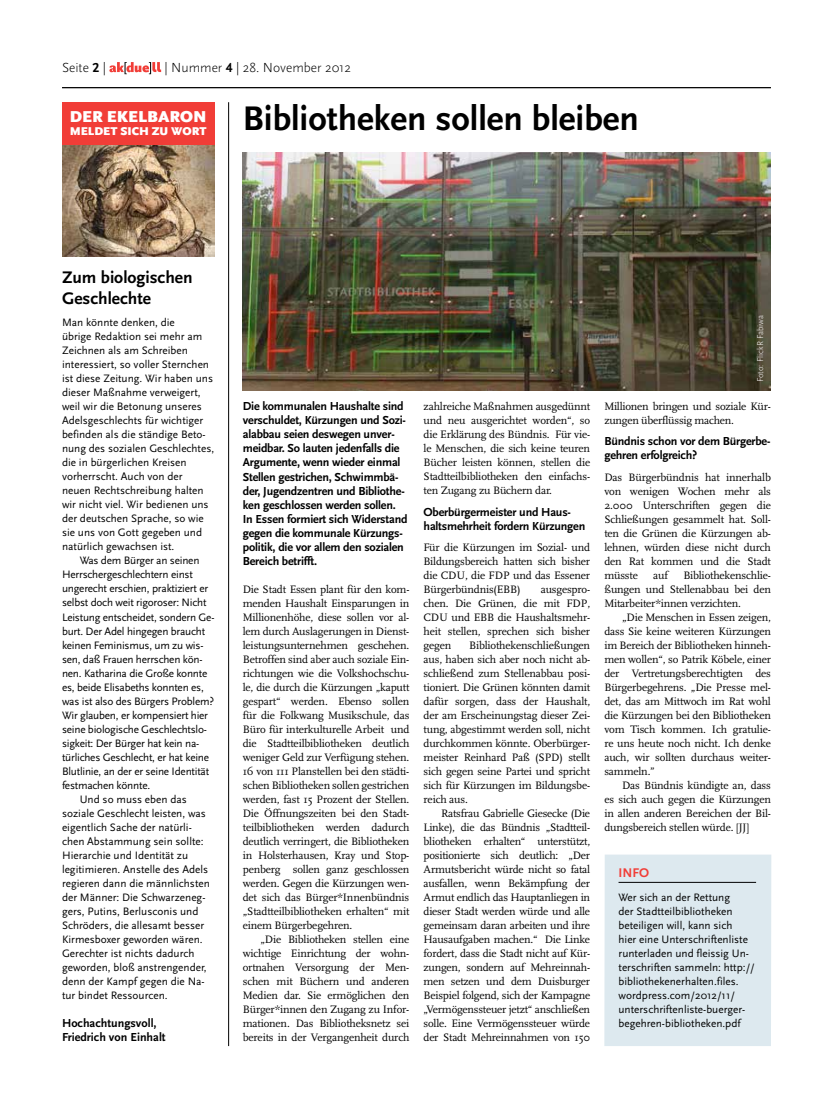
<style>
.page{position:relative;width:833px;height:1117px;background:#fff}
.page>*{position:absolute;margin:0;border:0;box-sizing:border-box;transform-origin:0 0}
.t1{font:700 35.62px "Scala Sans";color:#000}
.t2{font:700 17.5px/21px "Scala Sans";color:#000}
.t3{font:900 16.5px "Scala Sans";color:#fff}
.t4{font:300 13.75px "Scala Sans";color:#000}
.t5{font:700 13.12px "Scala Sans Caps";color:#f13d37}
.t6{font:700 12.12px/14px "Scala Sans";letter-spacing:-.015em;color:#000}
.t7{font:900 11.75px "Scala Sans";color:#fff}
.t8{font:11.25px/14px "Scala";letter-spacing:-.015em;color:#000;text-align:justify}
.t9{font:11.25px/14px "Scala Sans";color:#000}
.t10{font:11.25px "Scala Sans";letter-spacing:-.02em;color:#000}
.t11{font:300 8.75px "Scala Sans";color:#fff}
.s1{font-family:"Scala Sans Caps";font-weight:700}
</style>
<div class="page">
<svg style="left:109px;top:62px;width:52px;height:12px"></svg>
<hr style="left:62px;top:87px;width:709px;height:1px;background:#000">
<hr style="left:228px;top:102px;width:1px;height:943px;background:#000">
<img style="left:62px;top:144px;width:152px;height:112px">
<div style="left:62px;top:102px;width:152px;height:42px;background:#f13d37"></div>
<img style="left:243px;top:152px;width:528px;height:239px">
<div style="left:604px;top:854px;width:167px;height:191px;background:#dde9ef"></div>
<hr style="left:618px;top:881px;width:138px;height:1px;background:#000">
<p class="t4" style="left:62px;top:60px;width:45px">Seite <span class="s1">2</span> |</p>
<p class="t4" style="left:165px;top:60px;width:188px">| Nummer <span class="s1">4</span> | 28. November 2012</p>
<h1 class="t1" style="left:243px;top:99px;width:398px">Bibliotheken sollen bleiben</h1>
<h3 class="t3" style="left:70px;top:108px;width:138px">DER EKELBARON</h3>
<p class="t7" style="left:70px;top:125px;width:138px">MELDET SICH ZU WORT</p>
<h2 class="t2" style="left:62px;top:267px;width:132px">Zum biologischen<br>Geschlechte</h2>
<p class="t9" style="left:62px;top:316px;width:154px">Man könnte denken, die<br>übrige Redaktion sei mehr am<br>Zeichnen als am Schreiben interessiert, so voller Sternchen ist diese Zeitung. Wir haben uns dieser Maßnahme verweigert, weil wir die Betonung unseres<br>Adelsgeschlechts für wichtiger befinden als die ständige Beto&shy;nung des sozialen Geschlechtes, die in bürgerlichen Kreisen vorherrscht. Auch von der neuen Rechtschreibung halten wir nicht viel. Wir bedienen uns der deutschen Sprache, so wie sie uns von Gott gegeben und natürlich gewachsen ist.</p>
<p class="t10" style="left:80px;top:554px;width:121px">Was dem Bürger an seinen</p>
<p class="t10" style="left:62px;top:568px;width:132px">Herrschergeschlechtern einst</p>
<p class="t10" style="left:62px;top:582px;width:148px">ungerecht erschien, praktiziert er</p>
<p class="t10" style="left:62px;top:596px;width:146px">selbst doch weit rigoroser: Nicht</p>
<p class="t10" style="left:62px;top:610px;width:154px">Leistung entscheidet, sondern Ge-</p>
<p class="t10" style="left:62px;top:624px;width:145px">burt. Der Adel hingegen braucht</p>
<p class="t10" style="left:62px;top:638px;width:143px">keinen Feminismus, um zu wis-</p>
<p class="t10" style="left:62px;top:652px;width:142px">sen, daß Frauen herrschen kön-</p>
<p class="t10" style="left:62px;top:666px;width:147px">nen. Katharina die Große konnte</p>
<p class="t10" style="left:62px;top:680px;width:143px">es, beide Elisabeths konnten es,</p>
<p class="t10" style="left:62px;top:694px;width:153px">was ist also des Bürgers Problem?</p>
<p class="t10" style="left:62px;top:708px;width:148px">Wir glauben, er kompensiert hier</p>
<p class="t10" style="left:62px;top:722px;width:146px">seine biologische Geschlechtslo-</p>
<p class="t10" style="left:62px;top:736px;width:139px">sigkeit: Der Bürger hat kein na-</p>
<p class="t10" style="left:62px;top:750px;width:149px">türliches Geschlecht, er hat keine</p>
<p class="t10" style="left:62px;top:764px;width:149px">Blutlinie, an der er seine Identität</p>
<p class="t10" style="left:62px;top:778px;width:90px">festmachen könnte.</p>
<p class="t9" style="left:80px;top:792px;width:109px">Und so muss eben das</p>
<p class="t9" style="left:62px;top:806px;width:145px">soziale Geschlecht leisten, was</p>
<p class="t9" style="left:62px;top:820px;width:131px">eigentlich Sache der natürli-</p>
<p class="t9" style="left:62px;top:834px;width:143px">chen Abstammung sein sollte:</p>
<p class="t9" style="left:62px;top:847px;width:128px">Hierarchie und Identität zu</p>
<p class="t9" style="left:62px;top:861px;width:148px">legitimieren. Anstelle des Adels</p>
<p class="t9" style="left:62px;top:875px;width:149px">regieren dann die männlichsten</p>
<p class="t9" style="left:62px;top:889px;width:145px">der Männer: Die Schwarzeneg-</p>
<p class="t9" style="left:62px;top:903px;width:138px">gers, Putins, Berlusconis und</p>
<p class="t9" style="left:62px;top:917px;width:144px">Schröders, die allesamt besser</p>
<p class="t9" style="left:62px;top:931px;width:142px">Kirmesboxer geworden wären.</p>
<p class="t9" style="left:62px;top:945px;width:134px">Gerechter ist nichts dadurch</p>
<p class="t9" style="left:62px;top:959px;width:146px">geworden, bloß anstrengender,</p>
<p class="t9" style="left:62px;top:973px;width:144px">denn der Kampf gegen die Na-</p>
<p class="t9" style="left:62px;top:987px;width:107px">tur bindet Ressourcen.</p>
<p class="t6" style="left:62px;top:1016px;width:105px">Hochachtungsvoll,<br>Friedrich von Einhalt</p>
<p class="t6" style="left:243px;top:400px;width:166px">Die kommunalen Haushalte sind verschuldet, Kürzungen und Sozi&shy;alabbau seien deswegen unver&shy;meidbar. So lauten jedenfalls die<br>Argumente, wenn wieder einmal<br>Stellen gestrichen, Schwimmbä&shy;der, Jugendzentren und Bibliothe&shy;ken geschlossen werden sollen.<br>In Essen formiert sich Widerstand gegen die kommunale Kürzungs&shy;politik, die vor allem den sozialen<br>Bereich betrifft.</p>
<p class="t8" style="left:243px;top:582px;width:168px">Die Stadt Essen plant für den kom&shy;menden Haushalt Einsparungen in Millionenhöhe, diese sollen vor al&shy;lem durch Auslagerungen in Dienst&shy;leistungsunternehmen geschehen.<br>Betroffen sind aber auch soziale Ein&shy;richtungen wie die Volkshochschu&shy;le, die durch die Kürzungen „kaputt gespart“ werden. Ebenso sollen für die Folkwang Musikschule, das Büro für interkulturelle Arbeit und die Stadtteilbibliotheken deutlich weniger Geld zur Verfügung stehen.<br>16 von 111 Planstellen bei den städti&shy;schen Bibliotheken sollen gestrichen werden, fast 15 Prozent der Stellen.<br>Die Öffnungszeiten bei den Stadt&shy;teilbibliotheken werden dadurch deutlich verringert, die Bibliotheken in Holsterhausen, Kray und Stop&shy;penberg sollen ganz geschlossen werden. Gegen die Kürzungen wen&shy;det sich das Bürger*Innenbündnis „Stadtteilbibliotheken erhalten“ mit einem Bürgerbegehren.</p>
<p class="t8" style="left:243px;top:932px;width:168px;text-indent:18px">„Die Bibliotheken stellen eine wichtige Einrichtung der wohn&shy;ortnahen Versorgung der Men&shy;schen mit Büchern und anderen Medien dar. Sie ermöglichen den Bürger*innen den Zugang zu Infor&shy;mationen. Das Bibliotheksnetz sei bereits in der Vergangenheit durch</p>
<p class="t8" style="left:423px;top:400px;width:168px">zahlreiche Maßnahmen ausgedünnt und neu ausgerichtet worden“, so die Erklärung des Bündnis. Für vie&shy;le Menschen, die sich keine teuren Bücher leisten können, stellen die Stadtteilbibliotheken den einfachs&shy;ten Zugang zu Büchern dar.</p>
<p class="t6" style="left:423px;top:505px;width:163px">Oberbürgermeister und Haus&shy;haltsmehrheit fordern Kürzungen</p>
<p class="t8" style="left:423px;top:540px;width:168px">Für die Kürzungen im Sozial- und Bildungsbereich hatten sich bisher die CDU, die FDP und das Essener Bürgerbündnis(EBB)</p>
<p class="t8" style="left:423px;top:582px;width:168px;text-indent:117px">ausgespro&shy;chen. Die Grünen, die mit FDP, CDU und EBB die Haushaltsmehr&shy;heit stellen, sprechen sich bisher gegen</p>
<p class="t8" style="left:423px;top:638px;width:168px;text-indent:46px">Bibliothekenschließungen aus, haben sich aber noch nicht ab&shy;schließend zum Stellenabbau posi&shy;tioniert. Die Grünen könnten damit dafür sorgen, dass der Haushalt, der am Erscheinungstag dieser Zei&shy;tung, abgestimmt werden soll, nicht durchkommen könnte. Oberbürger&shy;meister Reinhard Paß (SPD) stellt sich gegen seine Partei und spricht sich für Kürzungen im Bildungsbe&shy;reich aus.</p>
<p class="t8" style="left:423px;top:806px;width:168px;text-indent:18px">Ratsfrau Gabrielle Giesecke (Die Linke), die das Bündnis „Stadtteil&shy;bliotheken erhalten“ unterstützt, positionierte sich deutlich: „Der Armutsbericht würde nicht so fatal ausfallen, wenn Bekämpfung der Armut endlich das Hauptanliegen in dieser Stadt werden würde und alle gemeinsam daran arbeiten und ihre Hausaufgaben machen.“ Die Linke fordert, dass die Stadt nicht auf Kür&shy;zungen, sondern auf Mehreinnah&shy;men setzen und dem Duisburger Beispiel folgend, sich der Kampagne „Vermögenssteuer jetzt“ anschließen solle. Eine Vermögenssteuer würde der Stadt Mehreinnahmen von 150</p>
<p class="t11" style="left:755px;top:382px;width:69px;rotate:-90deg">Foto: FlickR Fabiwa</p>
<p class="t8" style="left:604px;top:400px;width:168px">Millionen bringen und soziale Kür&shy;zungen überflüssig machen.</p>
<p class="t6" style="left:604px;top:435px;width:168px">Bündnis schon vor dem Bürgerbe&shy;gehren erfolgreich?</p>
<p class="t8" style="left:604px;top:470px;width:168px">Das Bürgerbündnis hat innerhalb von wenigen Wochen mehr als 2.000 Unterschriften gegen die Schließungen gesammelt hat. Soll&shy;ten die Grünen die Kürzungen ab&shy;lehnen, würden diese nicht durch den Rat kommen und die Stadt müsste</p>
<p class="t8" style="left:653px;top:568px;width:16px">auf</p>
<p class="t8" style="left:604px;top:568px;width:168px;text-indent:79px">Bibliothekenschlie&shy;ßungen und Stellenabbau bei den Mitarbeiter*innen verzichten.</p>
<p class="t8" style="left:604px;top:610px;width:168px;text-indent:18px">„Die Menschen in Essen zeigen, dass Sie keine weiteren Kürzungen im Bereich der Bibliotheken hinneh&shy;men wollen“, so Patrik Köbele, einer der Vertretungsberechtigten des Bürgerbegehrens. „Die Presse mel&shy;det, das am Mittwoch im Rat wohl die Kürzungen bei den Bibliotheken vom Tisch kommen. Ich gratulie&shy;re uns heute noch nicht. Ich denke auch, wir sollten durchaus weiter&shy;sammeln.”</p>
<p class="t8" style="left:604px;top:778px;width:168px;text-indent:18px">Das Bündnis kündigte an, dass es sich auch gegen die Kürzungen in allen anderen Bereichen der Bil&shy;dungsbereich stellen würde. [JJ]</p>
<p class="t5" style="left:618px;top:865px;width:32px">Info</p>
<p class="t9" style="left:618px;top:890px;width:138px">Wer sich an der Rettung<br>der Stadtteilbibliotheken beteiligen will, kann sich<br>hier eine Unterschriftenliste runterladen und fleissig Un&shy;terschriften sammeln: http:// bibliothekenerhalten.files. wordpress.com/2012/11/ unterschriftenliste-buerger&shy;begehren-bibliotheken.pdf</p>
</div>
